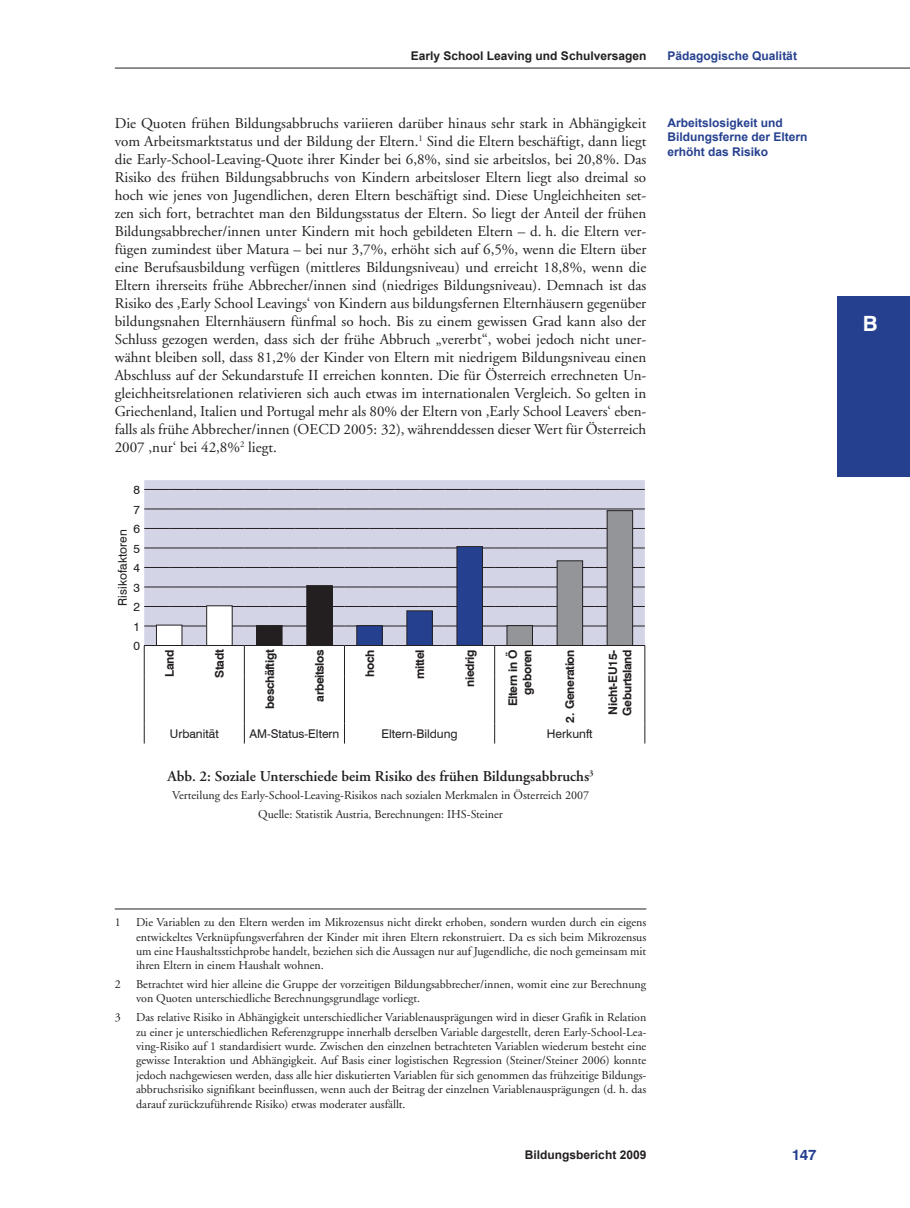
<style>
.page{position:relative;width:910px;height:1208px;background:#fff}
.page>*{position:absolute;margin:0;border:0;box-sizing:border-box;transform-origin:0 0}
.t1{font:700 21px "Swiss 721 BT";color:#fff}
.t2{font:15px/18px "Adobe Garamond";color:#231f20;text-align:justify}
.t3{font:600 15px "Adobe Garamond";color:#231f20}
.t4{font:700 15px "Swiss 721 BT";color:#25408f}
.t5{font:12px/14.4px "Adobe Garamond";color:#231f20;text-align:justify}
.t6{font:700 12px/14.4px "Swiss 721 BT";letter-spacing:-.025em;color:#231f20;text-align:right}
.t7{font:700 12px/14.4px "Arial";color:#25408f}
.t8{font:12px/19.5px "Swiss 721 BT";color:#231f20;text-align:justify}
.t9{font:700 12px "Arial";color:#231f20}
</style>
<div class="page">
<hr style="left:115px;top:68px;width:795px;height:1px;background:#231f20">
<div style="left:838px;top:297px;width:72px;height:180px;background:#25408f"></div>
<div style="left:144px;top:480px;width:501px;height:165px;background:#d4d4e7"></div>
<svg style="left:144px;top:489px;width:501px;height:1px"></svg>
<svg style="left:144px;top:509px;width:501px;height:1px"></svg>
<svg style="left:144px;top:528px;width:501px;height:1px"></svg>
<svg style="left:144px;top:548px;width:501px;height:1px"></svg>
<svg style="left:144px;top:567px;width:501px;height:1px"></svg>
<svg style="left:144px;top:587px;width:501px;height:1px"></svg>
<svg style="left:144px;top:606px;width:501px;height:1px"></svg>
<svg style="left:144px;top:626px;width:501px;height:1px"></svg>
<hr style="left:244px;top:645px;width:1px;height:32px;background:#231f20">
<hr style="left:344px;top:645px;width:1px;height:32px;background:#231f20">
<hr style="left:494px;top:645px;width:1px;height:32px;background:#231f20">
<hr style="left:244px;top:677px;width:1px;height:46px;background:#231f20">
<hr style="left:344px;top:677px;width:1px;height:46px;background:#231f20">
<hr style="left:494px;top:677px;width:1px;height:46px;background:#231f20">
<svg style="left:244px;top:723px;width:1px;height:20px"></svg>
<svg style="left:344px;top:723px;width:1px;height:20px"></svg>
<svg style="left:494px;top:723px;width:1px;height:20px"></svg>
<svg style="left:145px;top:645px;width:500px;height:1px"></svg>
<hr style="left:144px;top:645px;width:1px;height:32px;background:#231f20">
<hr style="left:144px;top:677px;width:1px;height:46px;background:#231f20">
<svg style="left:144px;top:723px;width:1px;height:20px"></svg>
<hr style="left:645px;top:645px;width:1px;height:32px;background:#231f20">
<hr style="left:645px;top:677px;width:1px;height:46px;background:#231f20">
<svg style="left:645px;top:723px;width:1px;height:20px"></svg>
<div style="left:156px;top:625px;width:26px;height:20px;background:#fff"></div>
<div style="left:207px;top:606px;width:25px;height:39px;background:#fff"></div>
<div style="left:206px;top:605px;width:26px;height:40px;border:1px solid #231f20"></div>
<div style="left:257px;top:625px;width:25px;height:20px;background:#231f20"></div>
<div style="left:256px;top:625px;width:26px;height:20px;border:1px solid #231f20"></div>
<div style="left:307px;top:585px;width:25px;height:60px;background:#231f20"></div>
<div style="left:357px;top:625px;width:25px;height:20px;background:#25408f"></div>
<div style="left:357px;top:625px;width:25px;height:20px;border:1px solid #231f20"></div>
<div style="left:407px;top:611px;width:25px;height:34px;background:#25408f"></div>
<div style="left:407px;top:610px;width:26px;height:35px;border:1px solid #231f20"></div>
<div style="left:457px;top:546px;width:25px;height:99px;background:#25408f"></div>
<div style="left:457px;top:546px;width:26px;height:99px;border:1px solid #231f20"></div>
<div style="left:507px;top:625px;width:25px;height:20px;background:#939598"></div>
<div style="left:507px;top:625px;width:26px;height:20px;border:1px solid #231f20"></div>
<div style="left:557px;top:561px;width:26px;height:84px;background:#939598"></div>
<div style="left:557px;top:560px;width:26px;height:85px;border:1px solid #231f20"></div>
<div style="left:607px;top:510px;width:26px;height:135px;background:#939598"></div>
<div style="left:607px;top:510px;width:26px;height:135px;border:1px solid #231f20"></div>
<hr style="left:115px;top:908px;width:531px;height:1px;background:#231f20">
<p class="t9" style="left:411px;top:48px;width:237px">Early School Leaving und Schulversagen</p>
<p class="t7" style="left:668px;top:49px;width:131px">Pädagogische Qualität</p>
<p class="t2" style="left:115px;top:114px;width:533px">Die Quoten frühen Bildungsabbruchs variieren darüber hinaus sehr stark in Abhängigkeit vom Arbeitsmarktstatus und der Bildung der Eltern.<sup>1</sup> Sind die Eltern beschäftigt, dann liegt die Early-School-Leaving-Quote ihrer Kinder bei 6,8%, sind sie arbeitslos, bei 20,8%. Das Risiko des frühen Bildungsabbruchs von Kindern arbeitsloser Eltern liegt also dreimal so hoch wie jenes von Jugendlichen, deren Eltern beschäftigt sind. Diese Ungleichheiten set&shy;zen sich fort, betrachtet man den Bildungsstatus der Eltern. So liegt der Anteil der frühen Bildungsabbrecher/innen unter Kindern mit hoch gebildeten Eltern – d. h. die Eltern ver&shy;fügen zumindest über Matura – bei nur 3,7%, erhöht sich auf 6,5%, wenn die Eltern über eine Berufsausbildung verfügen (mittleres Bildungsniveau) und erreicht 18,8%, wenn die Eltern ihrerseits frühe Abbrecher/innen sind (niedriges Bildungsniveau). Demnach ist das Risiko des ,Early School Leavings‘ von Kindern aus bildungsfernen Elternhäusern gegenüber bildungsnahen Elternhäusern fünfmal so hoch. Bis zu einem gewissen Grad kann also der Schluss gezogen werden, dass sich der frühe Abbruch „vererbt“, wobei jedoch nicht uner&shy;wähnt bleiben soll, dass 81,2% der Kinder von Eltern mit niedrigem Bildungsniveau einen Abschluss auf der Sekundarstufe II erreichen konnten. Die für Österreich errechneten Un&shy;gleichheitsrelationen relativieren sich auch etwas im internationalen Vergleich. So gelten in Griechenland, Italien und Portugal mehr als 80% der Eltern von ,Early School Leavers‘ eben&shy;falls als frühe Abbrecher/innen (OECD 2005: 32), währenddessen dieser Wert für Österreich 2007 ,nur‘ bei 42,8%<sup>2</sup> liegt.</p>
<p class="t8" style="left:133px;top:480px;width:8px">8</p>
<p class="t8" style="left:113px;top:605px;width:78px;rotate:-90deg">Risikofaktoren</p>
<p class="t8" style="left:133px;top:499px;width:8px">7<br>6<br>5<br>4<br>3<br>2<br>1<br>0</p>
<p class="t6" style="left:162px;top:677px;width:29px;rotate:-90deg">Land</p>
<p class="t6" style="left:212px;top:678px;width:30px;rotate:-90deg">Stadt</p>
<p class="t6" style="left:262px;top:709px;width:61px;rotate:-90deg">beschäftigt</p>
<p class="t6" style="left:312px;top:702px;width:54px;rotate:-90deg">arbeitslos</p>
<p class="t6" style="left:363px;top:677px;width:29px;rotate:-90deg">hoch</p>
<p class="t6" style="left:413px;top:679px;width:31px;rotate:-90deg">mittel</p>
<p class="t6" style="left:463px;top:687px;width:39px;rotate:-90deg">niedrig</p>
<p class="t6" style="left:506px;top:706px;width:58px;rotate:-90deg">Eltern in Ö geboren</p>
<p class="t6" style="left:563px;top:722px;width:74px;rotate:-90deg">2. Generation</p>
<p class="t6" style="left:605px;top:716px;width:68px;text-align:left;rotate:-90deg">Nicht-EU15-<br>Geburtsland</p>
<p class="t8" style="left:170px;top:724px;width:50px">Urbanität</p>
<p class="t8" style="left:249px;top:724px;width:92px">AM-Status-Eltern</p>
<p class="t8" style="left:381px;top:724px;width:78px">Eltern-Bildung</p>
<p class="t8" style="left:547px;top:724px;width:47px">Herkunft</p>
<p class="t3" style="left:167px;top:768px;width:428px">Abb. 2: Soziale Unterschiede beim Risiko des frühen Bildungsabbruchs<sup>3</sup></p>
<p class="t5" style="left:172px;top:786px;width:418px;line-height:18.6px;text-align:center">Verteilung des Early-School-Leaving-Risikos nach sozialen Merkmalen in Österreich 2007<br>Quelle: Statistik Austria, Berechnungen: IHS-Steiner</p>
<p class="t7" style="left:668px;top:116px;width:142px">Arbeitslosigkeit und<br>Bildungsferne der Eltern erhöht das Risiko</p>
<p class="t5" style="left:115px;top:915px;width:7px">1</p>
<p class="t5" style="left:136px;top:915px;width:512px">Die Variablen zu den Eltern werden im Mikrozensus nicht direkt erhoben, sondern wurden durch ein eigens entwickeltes Verknüpfungsverfahren der Kinder mit ihren Eltern rekonstruiert. Da es sich beim Mikrozensus um eine Haushaltsstichprobe handelt, beziehen sich die Aussagen nur auf Jugendliche, die noch gemeinsam mit ihren Eltern in einem Haushalt wohnen.</p>
<p class="t5" style="left:115px;top:977px;width:7px">2</p>
<p class="t5" style="left:136px;top:977px;width:512px">Betrachtet wird hier alleine die Gruppe der vorzeitigen Bildungsabbrecher/innen, womit eine zur Berechnung von Quoten unterschiedliche Berechnungsgrundlage vorliegt.</p>
<p class="t5" style="left:115px;top:1010px;width:7px">3</p>
<p class="t5" style="left:136px;top:1010px;width:512px">Das relative Risiko in Abhängigkeit unterschiedlicher Variablenausprägungen wird in dieser Grafik in Relation zu einer je unterschiedlichen Referenzgruppe innerhalb derselben Variable dargestellt, deren Early-School-Lea&shy;ving-Risiko auf 1 standardisiert wurde. Zwischen den einzelnen betrachteten Variablen wiederum besteht eine gewisse Interaktion und Abhängigkeit. Auf Basis einer logistischen Regression (Steiner/Steiner 2006) konnte jedoch nachgewiesen werden, dass alle hier diskutierten Variablen für sich genommen das frühzeitige Bildungs&shy;abbruchsrisiko signifikant beeinflussen, wenn auch der Beitrag der einzelnen Variablenausprägungen (d. h. das darauf zurückzuführende Risiko) etwas moderater ausfällt.</p>
<p class="t9" style="left:525px;top:1147px;width:123px">Bildungsbericht 2009</p>
<p class="t4" style="left:792px;top:1145px;width:26px">147</p>
<h1 class="t1" style="left:863px;top:310px;width:16px">B</h1>
</div>
